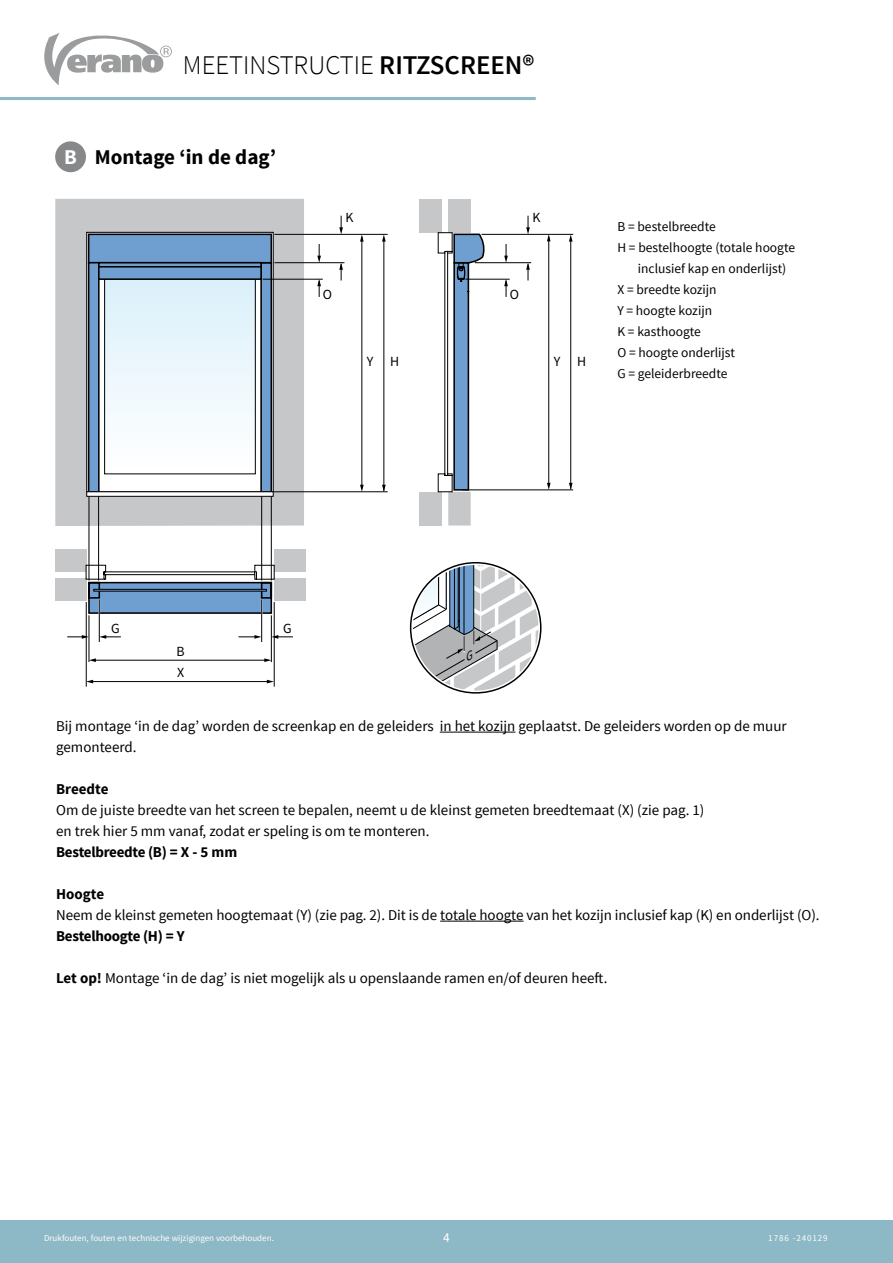
<style>
.page{position:relative;width:893px;height:1263px;background:#fff}
.page>*{position:absolute;margin:0;border:0;box-sizing:border-box;transform-origin:0 0}
.t1{font:300 27px "Source Sans Pro";color:#000}
.t2{font:700 21px "Source Sans Pro";color:#000}
.t3{font:15px/21px "Source Sans Pro";color:#000}
.t4{font:700 15px "Source Sans Pro";letter-spacing:-.02em;color:#000}
.t5{font:700 15px "Source Sans Pro";color:#000}
.t6{font:13.95px/21.3px "Source Sans Pro";color:#000}
.t7{font:13.5px "Source Sans Pro";color:#000}
.t8{font:13.5px "Source Sans Pro";color:#fff}
.t9{font:9px "Source Sans Pro";color:#fff}
.t10{font:9px "Source Sans Pro";letter-spacing:.1em;color:#fff}
.s1{font-weight:600}
.s2{color:#fff}
.s3{font-weight:700}
</style>
<div class="page">
<div style="left:0;top:1220px;width:893px;height:43px;background:#8db8c5"></div>
<svg style="left:44px;top:33px;width:128px;height:52px"></svg>
<hr style="left:0;top:97px;width:536px;height:3px;background:#8db8c5">
<div style="left:55px;top:141px;width:31px;height:31px;background:#87888a;border-radius:50%"></div>
<hr style="left:440px;top:732px;width:75px;height:1px;background:#000">
<hr style="left:440px;top:921px;width:84px;height:1px;background:#000">
<div style="left:55px;top:578px;width:31px;height:23px;background:#c6c7c8"></div>
<div style="left:55px;top:549px;width:31px;height:22px;background:#c6c7c8"></div>
<div style="left:274px;top:578px;width:31px;height:23px;background:#c6c7c8"></div>
<div style="left:274px;top:549px;width:31px;height:22px;background:#c6c7c8"></div>
<div style="left:55px;top:199px;width:249px;height:327px;background:#c6c7c8"></div>
<div style="left:86px;top:232px;width:188px;height:260px;background:#fff;border:1px solid #000"></div>
<svg style="left:106px;top:280px;width:148px;height:135px"></svg>
<div style="left:104px;top:251px;width:152px;height:223px;border:1px solid #000"></div>
<div style="left:260px;top:262px;width:12px;height:230px;background:#6f9ed0;border:2px solid #000"></div>
<div style="left:88px;top:234px;width:184px;height:29px;background:#6f9ed0;border:2px solid #000"></div>
<svg style="left:85px;top:564px;width:190px;height:51px"></svg>
<hr style="left:86px;top:602px;width:1px;height:85px;background:#000">
<hr style="left:274px;top:602px;width:1px;height:85px;background:#000">
<hr style="left:271px;top:615px;width:1px;height:47px;background:#000">
<hr style="left:99px;top:599px;width:1px;height:43px;background:#000">
<hr style="left:89px;top:615px;width:1px;height:47px;background:#000">
<hr style="left:261px;top:599px;width:1px;height:43px;background:#000">
<hr style="left:94px;top:660px;width:173px;height:1px;background:#000">
<hr style="left:91px;top:681px;width:178px;height:1px;background:#000">
<svg style="left:99px;top:635px;width:22px;height:4px"></svg>
<svg style="left:86px;top:680px;width:7px;height:3px"></svg>
<svg style="left:89px;top:658px;width:7px;height:4px"></svg>
<svg style="left:67px;top:635px;width:22px;height:4px"></svg>
<svg style="left:271px;top:635px;width:22px;height:4px"></svg>
<svg style="left:238px;top:635px;width:23px;height:4px"></svg>
<svg style="left:267px;top:680px;width:7px;height:3px"></svg>
<svg style="left:264px;top:658px;width:7px;height:4px"></svg>
<hr style="left:271px;top:495px;width:1px;height:85px;background:#000">
<hr style="left:261px;top:495px;width:1px;height:85px;background:#000">
<hr style="left:89px;top:495px;width:1px;height:85px;background:#000">
<hr style="left:98px;top:495px;width:1px;height:85px;background:#000">
<div style="left:88px;top:262px;width:12px;height:230px;background:#6f9ed0;border:2px solid #000"></div>
<div style="left:419px;top:199px;width:22px;height:34px;background:#c6c7c8"></div>
<div style="left:448px;top:199px;width:23px;height:34px;background:#c6c7c8"></div>
<div style="left:419px;top:492px;width:22px;height:33px;background:#c6c7c8"></div>
<hr style="left:463px;top:490px;width:110px;height:1px;background:#000">
<hr style="left:548px;top:237px;width:1px;height:249px;background:#000">
<hr style="left:570px;top:240px;width:1px;height:249px;background:#000">
<hr style="left:475px;top:262px;width:56px;height:1px;background:#000">
<hr style="left:481px;top:234px;width:92px;height:1px;background:#000">
<svg style="left:569px;top:235px;width:4px;height:7px"></svg>
<svg style="left:526px;top:263px;width:4px;height:17px"></svg>
<svg style="left:526px;top:216px;width:4px;height:18px"></svg>
<svg style="left:504px;top:280px;width:4px;height:17px"></svg>
<svg style="left:504px;top:244px;width:4px;height:19px"></svg>
<svg style="left:547px;top:483px;width:4px;height:7px"></svg>
<svg style="left:569px;top:483px;width:4px;height:7px"></svg>
<svg style="left:547px;top:234px;width:4px;height:7px"></svg>
<svg style="left:86px;top:491px;width:188px;height:6px"></svg>
<div style="left:98px;top:262px;width:164px;height:18px;background:#6f9ed0;border:2px solid #000"></div>
<div style="left:93px;top:589px;width:174px;height:2px;background:#6f9ed0;border:1px solid #000"></div>
<hr style="left:274px;top:491px;width:114px;height:1px;background:#000">
<hr style="left:362px;top:237px;width:1px;height:251px;background:#000">
<hr style="left:384px;top:240px;width:1px;height:251px;background:#000">
<hr style="left:274px;top:262px;width:70px;height:1px;background:#000">
<hr style="left:274px;top:234px;width:114px;height:1px;background:#000">
<svg style="left:382px;top:235px;width:4px;height:7px"></svg>
<svg style="left:339px;top:263px;width:4px;height:17px"></svg>
<svg style="left:339px;top:216px;width:4px;height:18px"></svg>
<svg style="left:317px;top:280px;width:4px;height:17px"></svg>
<svg style="left:317px;top:244px;width:4px;height:19px"></svg>
<svg style="left:360px;top:485px;width:4px;height:7px"></svg>
<svg style="left:382px;top:485px;width:4px;height:7px"></svg>
<svg style="left:360px;top:235px;width:4px;height:7px"></svg>
<hr style="left:263px;top:279px;width:60px;height:1px;background:#000">
<svg style="left:437px;top:232px;width:48px;height:293px"></svg>
<hr style="left:465px;top:279px;width:45px;height:1px;background:#000">
<hr style="left:99px;top:266px;width:162px;height:2px;background:#000">
<svg style="left:411px;top:563px;width:130px;height:130px"></svg>
<h1 class="t1" style="left:183px;top:49px;width:353px">MEETINSTRUCTIE <span class="s1">RITZSCREEN®</span></h1>
<h2 class="t2" style="left:64px;top:143px;width:213px"><span class="s2">B</span> Montage ‘in de dag’</h2>
<p class="t6" style="left:345px;top:207px;width:10px">K</p>
<p class="t6" style="left:323px;top:284px;width:11px">O</p>
<p class="t6" style="left:367px;top:351px;width:34px">Y H</p>
<p class="t6" style="left:111px;top:618px;width:10px">G</p>
<p class="t6" style="left:283px;top:618px;width:10px">G</p>
<p class="t6" style="left:177px;top:641px;width:10px">B<br>X</p>
<p class="t6" style="left:532px;top:207px;width:10px">K</p>
<p class="t6" style="left:510px;top:284px;width:11px">O</p>
<p class="t6" style="left:554px;top:351px;width:34px">Y H</p>
<p class="t7" style="left:617px;top:218px;width:100px">B = bestelbreedte</p>
<p class="t7" style="left:617px;top:239px;width:179px">H = bestelhoogte (totale hoogte</p>
<p class="t7" style="left:638px;top:260px;width:150px">inclusief kap en onderlijst)</p>
<p class="t7" style="left:617px;top:281px;width:101px">X = breedte kozijn</p>
<p class="t7" style="left:617px;top:302px;width:96px">Y = hoogte kozijn</p>
<p class="t7" style="left:617px;top:323px;width:85px">K = kasthoogte</p>
<p class="t7" style="left:617px;top:344px;width:119px">O = hoogte onderlijst</p>
<p class="t7" style="left:617px;top:365px;width:112px">G = geleiderbreedte</p>
<p class="t3" style="left:56px;top:716px;width:732px">Bij montage ‘in de dag’ worden de screenkap en de geleiders in het kozijn geplaatst. De geleiders worden op de muur gemonteerd.</p>
<p class="t5" style="left:56px;top:779px;width:54px">Breedte</p>
<p class="t3" style="left:56px;top:800px;width:650px">Om de juiste breedte van het screen te bepalen, neemt u de kleinst gemeten breedtemaat (X) (zie pag. 1) en trek hier 5 mm vanaf, zodat er speling is om te monteren.</p>
<p class="t4" style="left:56px;top:842px;width:183px">Bestelbreedte (B) = X - 5 mm</p>
<p class="t4" style="left:56px;top:884px;width:50px">Hoogte</p>
<p class="t3" style="left:56px;top:905px;width:765px">Neem de kleinst gemeten hoogtemaat (Y) (zie pag. 2). Dit is de totale hoogte van het kozijn inclusief kap (K) en onderlijst (O).</p>
<p class="t4" style="left:56px;top:926px;width:130px">Bestelhoogte (H) = Y</p>
<p class="t3" style="left:56px;top:968px;width:553px"><span class="s3">Let op!</span> Montage ‘in de dag’ is niet mogelijk als u openslaande ramen en/of deuren heeft.</p>
<p class="t9" style="left:44px;top:1233px;width:231px">Drukfouten, fouten en technische wijzigingen voorbehouden.</p>
<p class="t8" style="left:443px;top:1229px;width:8px">4</p>
<p class="t10" style="left:768px;top:1233px;width:61px">1786 -240129</p>
</div>
